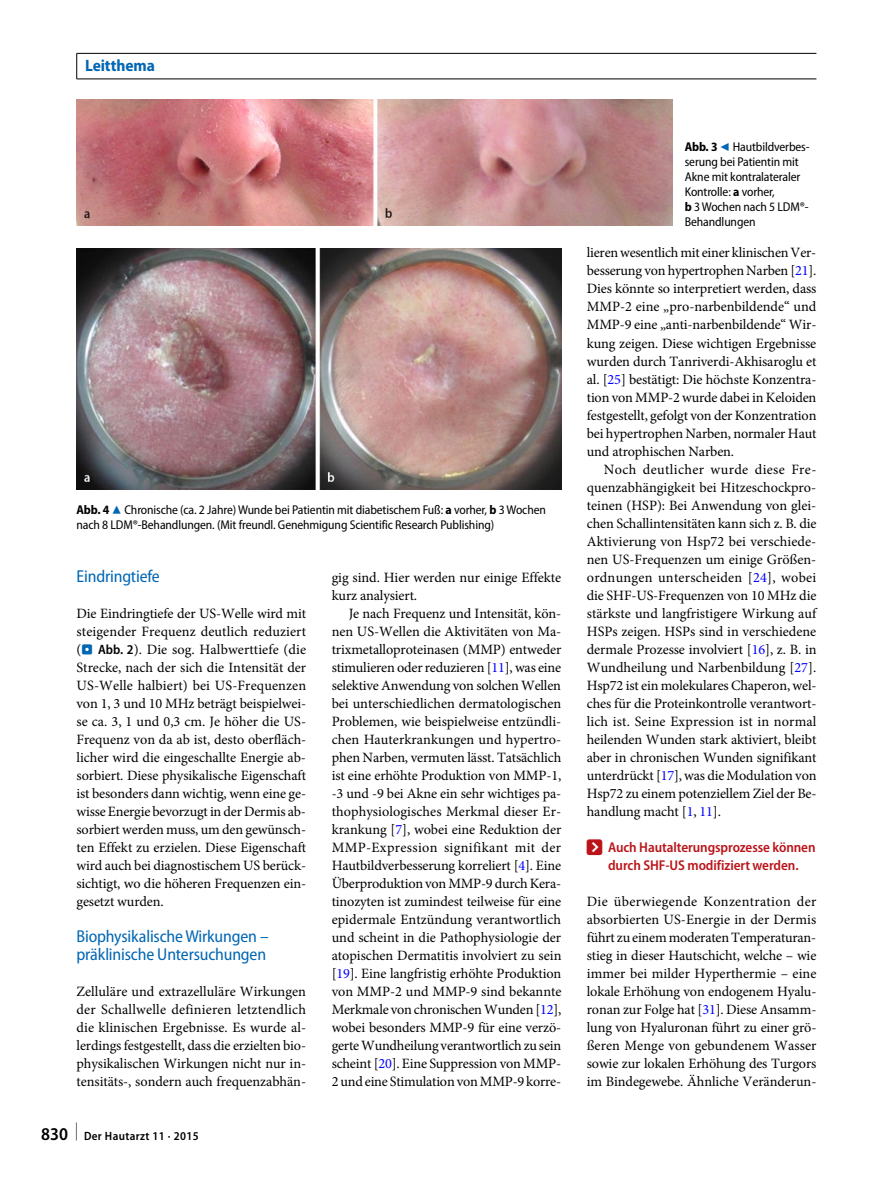
<style>
.page{position:relative;width:893px;height:1187px;background:#fff}
.page>*{position:absolute;margin:0;border:0;box-sizing:border-box;transform-origin:0 0}
.t1{font:semi-condensed 17.25px/18px "Myriad Pro";letter-spacing:-.01em;color:#0066b3}
.t2{font:700 semi-condensed 16.5px "Myriad Pro";letter-spacing:-.005em;color:#0066b3}
.t3{font:14.25px/18px "Minion Pro";letter-spacing:-.01em;color:#000;text-align:justify}
.t4{font:600 semi-condensed 14.25px/18px "Myriad Pro";letter-spacing:-.005em;color:#ba141a;text-align:center}
.t5{font:semi-condensed 12.75px/15px "Myriad Pro";letter-spacing:-.01em;color:#000}
.t6{font:600 semi-condensed 12px "Myriad Pro";letter-spacing:.03em;color:#000}
.s1{font-weight:700}
.s2{font-family:"Blik Buttons";font-stretch:normal;font-size:13.5px;color:#0066b3}
.s3{font-family:"Blik Buttons";font-size:13.5px;color:#0066b3}
.s4{font-family:"Myriad Pro";font-weight:600;font-stretch:semi-condensed;font-size:13.5px}
.s5{font-size:18px}
.s6{color:#00f}
.s7{font-family:"Blik Buttons";font-weight:400;font-stretch:normal}
</style>
<div class="page">
<img style="left:77px;top:100px;width:595px;height:125px">
<img style="left:77px;top:248px;width:484px;height:242px">
<hr style="left:77px;top:53px;width:739px;height:1px;background:#000">
<svg style="left:76px;top:54px;width:1px;height:25px"></svg>
<hr style="left:77px;top:79px;width:739px;height:1px;background:#000">
<p class="t2" style="left:85px;top:56px;width:71px">Leitthema</p>
<p class="t5" style="left:77px;top:501px;width:471px"><span class="s1">Abb. 4</span> <span class="s2">8</span> Chronische (ca. 2 Jahre) Wunde bei Patientin mit diabetischem Fuß: <span class="s1">a</span> vorher, <span class="s1">b</span> 3 Wochen nach 8 LDM®-Behandlungen. (Mit freundl. Genehmigung Scientific Research Publishing)</p>
<p class="t1" style="left:77px;top:566px;width:85px">Eindringtiefe</p>
<p class="t3" style="left:77px;top:604px;width:231px">Die Eindringtiefe der US-Welle wird mit steigender Frequenz deutlich reduziert (<span class="s3">.</span> <span class="s4">Abb. 2</span>). Die sog. Halbwerttiefe (die Strecke, nach der sich die Intensität der US-Welle halbiert) bei US-Frequenzen von 1, 3 und 10 MHz beträgt beispielwei&shy;se ca. 3, 1 und 0,3 cm. Je höher die US-Frequenz von da ab ist, desto oberfläch&shy;licher wird die eingeschallte Energie ab&shy;sorbiert. Diese physikalische Eigenschaft ist besonders dann wichtig, wenn eine ge&shy;wisse Energie bevorzugt in der Dermis ab&shy;sorbiert werden muss, um den gewünsch&shy;ten Effekt zu erzielen. Diese Eigenschaft wird auch bei diagnostischem US berück&shy;sichtigt, wo die höheren Frequenzen ein&shy;gesetzt wurden.</p>
<p class="t1" style="left:77px;top:926px;width:194px">Biophysikalische Wirkungen – präklinische Untersuchungen</p>
<p class="t3" style="left:77px;top:982px;width:231px">Zelluläre und extrazelluläre Wirkungen der Schallwelle definieren letztendlich die klinischen Ergebnisse. Es wurde al&shy;lerdings festgestellt, dass die erzielten bio&shy;physikalischen Wirkungen nicht nur in&shy;tensitäts-, sondern auch frequenzabhän-</p>
<p class="t6" style="left:41px;top:1129px;width:159px"><span class="s5">830 </span><sup>|</sup> Der Hautarzt 11 · 2015</p>
<p class="t3" style="left:332px;top:568px;width:231px">gig sind. Hier werden nur einige Effekte kurz analysiert.</p>
<p class="t3" style="left:332px;top:604px;width:231px;text-indent:17px">Je nach Frequenz und Intensität, kön&shy;nen US-Wellen die Aktivitäten von Ma&shy;trixmetalloproteinasen (MMP) entweder stimulieren oder reduzieren [<span class="s6">11</span>], was eine selektive Anwendung von solchen Wellen bei unterschiedlichen dermatologischen Problemen, wie beispielweise entzündli&shy;chen Hauterkrankungen und hypertro&shy;phen Narben, vermuten lässt. Tatsächlich ist eine erhöhte Produktion von MMP-1, -3 und -9 bei Akne ein sehr wichtiges pa&shy;thophysiologisches Merkmal dieser Er&shy;krankung [<span class="s6">7</span>], wobei eine Reduktion der MMP-Expression signifikant mit der Hautbildverbesserung korreliert [<span class="s6">4</span>]. Eine Überproduktion von MMP-9 durch Kera&shy;tinozyten ist zumindest teilweise für eine epidermale Entzündung verantwortlich und scheint in die Pathophysiologie der atopischen Dermatitis involviert zu sein [<span class="s6">19</span>]. Eine langfristig erhöhte Produktion von MMP-2 und MMP-9 sind bekannte Merkmale von chronischen Wunden [<span class="s6">12</span>], wobei besonders MMP-9 für eine verzö&shy;gerte Wundheilung verantwortlich zu sein scheint [<span class="s6">20</span>]. Eine Suppression von MMP-2 und eine Stimulation von MMP-9 korre-</p>
<p class="t5" style="left:685px;top:139px;width:126px"><span class="s1">Abb. 3</span> <span class="s2">9</span> Hautbildverbes&shy;serung bei Patientin mit<br>Akne mit kontralateraler<br>Kontrolle: <span class="s1">a</span> vorher,<br><span class="s1">b</span> 3 Wochen nach 5 LDM®-<br>Behandlungen</p>
<p class="t3" style="left:587px;top:244px;width:231px">lieren wesentlich mit einer klinischen Ver&shy;besserung von hypertrophen Narben [<span class="s6">21</span>].<br>Dies könnte so interpretiert werden, dass MMP-2 eine „pro-narbenbildende“ und MMP-9 eine „anti-narbenbildende“ Wir&shy;kung zeigen. Diese wichtigen Ergebnisse wurden durch Tanriverdi-Akhisaroglu et al. [<span class="s6">25</span>] bestätigt: Die höchste Konzentra&shy;tion von MMP-2 wurde dabei in Keloiden festgestellt, gefolgt von der Konzentration bei hypertrophen Narben, normaler Haut und atrophischen Narben.</p>
<p class="t3" style="left:587px;top:460px;width:231px;text-indent:17px">Noch deutlicher wurde diese Fre&shy;quenzabhängigkeit bei Hitzeschockpro&shy;teinen (HSP): Bei Anwendung von glei&shy;chen Schallintensitäten kann sich z. B. die Aktivierung von Hsp72 bei verschiede&shy;nen US-Frequenzen um einige Größen&shy;ordnungen unterscheiden [<span class="s6">24</span>], wobei die SHF-US-Frequenzen von 10 MHz die stärkste und langfristigere Wirkung auf HSPs zeigen. HSPs sind in verschiedene dermale Prozesse involviert [<span class="s6">16</span>], z. B. in Wundheilung und Narbenbildung [<span class="s6">27</span>].<br>Hsp72 ist ein molekulares Chaperon, wel&shy;ches für die Proteinkontrolle verantwort&shy;lich ist. Seine Expression ist in normal heilenden Wunden stark aktiviert, bleibt aber in chronischen Wunden signifikant unterdrückt [<span class="s6">17</span>], was die Modulation von Hsp72 zu einem potenziellem Ziel der Be&shy;handlung macht [<span class="s6">1</span>, <span class="s6">11</span>].</p>
<p class="t4" style="left:587px;top:838px;width:230px"><span class="s7">D</span> Auch Hautalterungsprozesse können durch SHF-US modifiziert werden.</p>
<p class="t3" style="left:587px;top:892px;width:231px">Die überwiegende Konzentration der absorbierten US-Energie in der Dermis führt zu einem moderaten Temperaturan&shy;stieg in dieser Hautschicht, welche – wie immer bei milder Hyperthermie – eine lokale Erhöhung von endogenem Hyalu&shy;ronan zur Folge hat [<span class="s6">31</span>]. Diese Ansamm&shy;lung von Hyaluronan führt zu einer grö&shy;ßeren Menge von gebundenem Wasser sowie zur lokalen Erhöhung des Turgors im Bindegewebe. Ähnliche Veränderun-</p>
</div>
